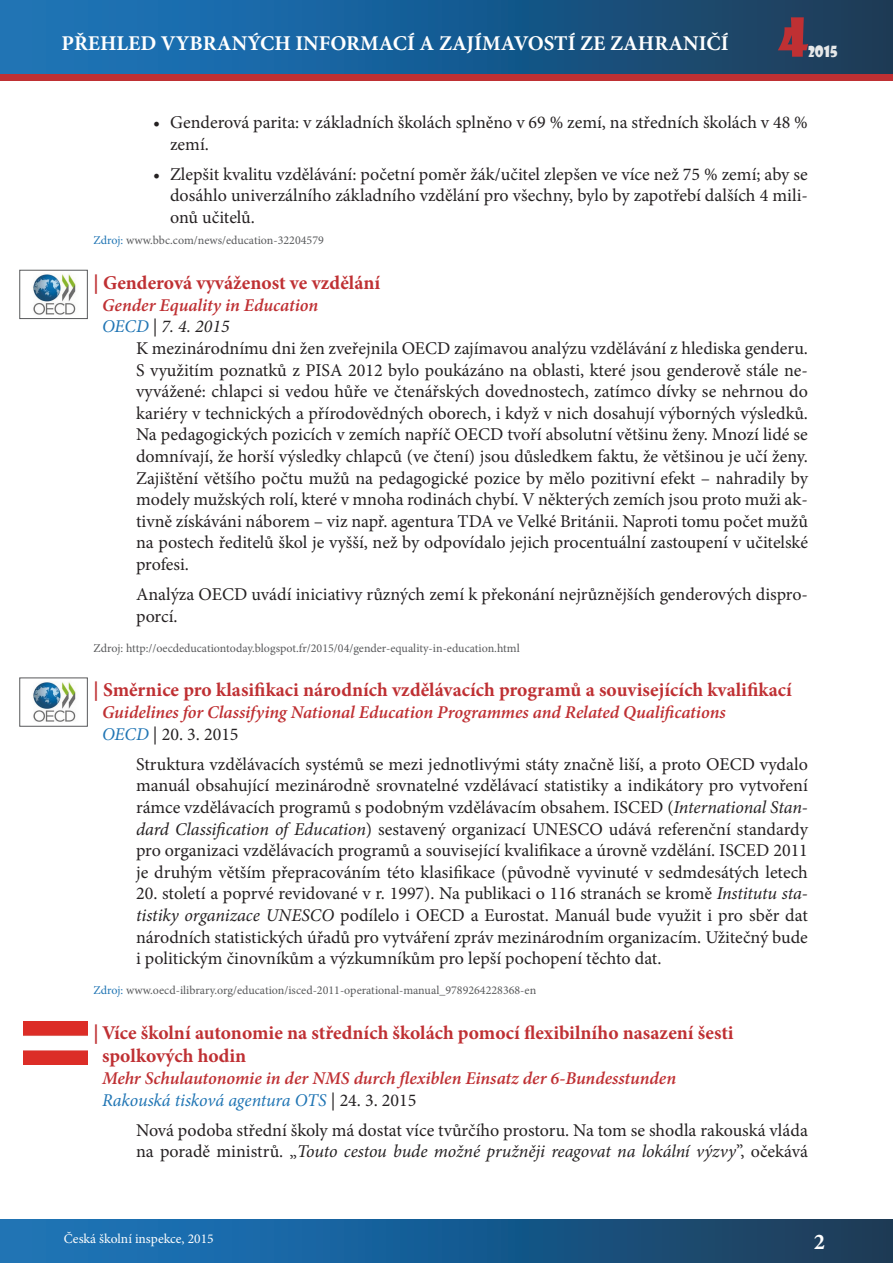
<style>
.page{position:relative;width:893px;height:1263px;background:#fff}
.page>*{position:absolute;margin:0;border:0;box-sizing:border-box;transform-origin:0 0}
.t1{font:52.5px "Showcard Gothic";color:#bf3033}
.t2{font:700 22.5px "Minion Pro";color:#fff}
.t3{font:700 21px "Minion Pro";color:#fff}
.t4{font:700 19.5px/23.4px "Minion Pro";color:#bf3033}
.TEXT_odsazený_o_10{font:18px/21.6px "Minion Pro";color:#252122;text-align:justify}
.odsazení_o_2{font:italic 600 18px "Minion Pro";letter-spacing:-.005em;color:#bf3033}
.odsazení_o_2-2{font:italic 18px "Minion Pro";letter-spacing:-.01em;color:#2075b4}
.odsazení_o_2-3{font:18px "Minion Pro";color:#252122}
.odsazení_o_2-4{font:italic 18px "Minion Pro";color:#252122}
.t5{font:15px "Showcard Gothic";color:#e6e8e9}
.t6{font:13.5px "Minion Pro";color:#fff}
.t7{font:12px "Minion Pro";color:#595a5c}
.s1{color:#2075b4}
.s2{font-style:italic;color:#2075b4}
.s3{font-style:italic}
.s4{font-style:normal;color:#252122}
</style>
<div class="page">
<div style="left:0;top:0;width:893px;height:74px;background:linear-gradient(to right,#1a79c2,#1a3c59)"></div>
<div style="left:0;top:1219px;width:893px;height:44px;background:linear-gradient(to right,#1a79c2,#1a3c59)"></div>
<div style="left:0;top:74px;width:893px;height:7px;background:#bf3033"></div>
<img style="left:32px;top:274px;width:44px;height:41px">
<div style="left:20px;top:270px;width:68px;height:49px;border:1px solid #595a5c"></div>
<img style="left:32px;top:681px;width:44px;height:41px">
<img style="left:23px;top:1021px;width:65px;height:43px">
<p class="t3" style="left:62px;top:29px;width:668px">PŘEHLED VYBRANÝCH INFORMACÍ A ZAJÍMAVOSTÍ ZE ZAHRANIČÍ</p>
<h1 class="t1" style="left:778px;top:2px;width:31px">4</h1>
<p class="t5" style="left:808px;top:41px;width:31px">2015</p>
<p class="TEXT_odsazený_o_10" style="left:170px;top:111px;width:639px;text-indent:-17px">• Genderová parita: v základních školách splněno v 69 % zemí, na středních školách v 48 % zemí.</p>
<p class="TEXT_odsazený_o_10" style="left:170px;top:163px;width:639px;text-indent:-17px">• Zlepšit kvalitu vzdělávání: početní poměr žák/učitel zlepšen ve více než 75 % zemí; aby se dosáhlo univerzálního základního vzdělání pro všechny, bylo by zapotřebí dalších 4 mili&shy;onů učitelů.</p>
<p class="t7" style="left:94px;top:233px;width:232px"><span class="s1">Zdroj:</span> www.bbc.com/news/education-32204579</p>
<p class="t4" style="left:94px;top:271px;width:288px">| Genderová vyváženost ve vzdělání</p>
<p class="odsazení_o_2" style="left:102px;top:292px;width:218px">Gender Equality in Education</p>
<p class="odsazení_o_2-4" style="left:102px;top:314px;width:129px"><span class="s1">OECD</span> | 7. 4. 2015</p>
<p class="TEXT_odsazený_o_10" style="left:136px;top:337px;width:673px">K mezinárodnímu dni žen zveřejnila OECD zajímavou analýzu vzdělávání z hlediska genderu.<br>S využitím poznatků z PISA 2012 bylo poukázáno na oblasti, které jsou genderově stále ne&shy;vyvážené: chlapci si vedou hůře ve čtenářských dovednostech, zatímco dívky se nehrnou do kariéry v technických a přírodovědných oborech, i když v nich dosahují výborných výsledků.<br>Na pedagogických pozicích v zemích napříč OECD tvoří absolutní většinu ženy. Mnozí lidé se domnívají, že horší výsledky chlapců (ve čtení) jsou důsledkem faktu, že většinou je učí ženy.<br>Zajištění většího počtu mužů na pedagogické pozice by mělo pozitivní efekt – nahradily by modely mužských rolí, které v mnoha rodinách chybí. V některých zemích jsou proto muži ak&shy;tivně získáváni náborem – viz např. agentura TDA ve Velké Británii. Naproti tomu počet mužů na postech ředitelů škol je vyšší, než by odpovídalo jejich procentuální zastoupení v učitelské profesi.</p>
<p class="TEXT_odsazený_o_10" style="left:136px;top:583px;width:673px">Analýza OECD uvádí iniciativy různých zemí k překonání nejrůznějších genderových dispro&shy;porcí.</p>
<p class="t7" style="left:94px;top:640px;width:428px">Zdroj: http://oecdeducationtoday.blogspot.fr/2015/04/gender-equality-in-education.html</p>
<p class="t4" style="left:94px;top:678px;width:700px">| Směrnice pro klasifikaci národních vzdělávacích programů a souvisejících kvalifikací</p>
<p class="odsazení_o_2" style="left:102px;top:700px;width:625px">Guidelines for Classifying National Education Programmes and Related Qualifications</p>
<p class="odsazení_o_2-3" style="left:102px;top:722px;width:138px"><span class="s2">OECD</span> | 20. 3. 2015</p>
<p class="TEXT_odsazený_o_10" style="left:136px;top:753px;width:673px">Struktura vzdělávacích systémů se mezi jednotlivými státy značně liší, a proto OECD vydalo manuál obsahující mezinárodně srovnatelné vzdělávací statistiky a indikátory pro vytvoření rámce vzdělávacích programů s podobným vzdělávacím obsahem. ISCED (<span class="s3">International Stan&shy;dard Classification of Education</span>) sestavený organizací UNESCO udává referenční standardy pro organizaci vzdělávacích programů a související kvalifikace a úrovně vzdělání. ISCED 2011 je druhým větším přepracováním této klasifikace (původně vyvinuté v sedmdesátých letech</p>
<p class="TEXT_odsazený_o_10" style="left:136px;top:883px;width:673px">20. století a poprvé revidované v r. 1997). Na publikaci o 116 stranách se kromě <span class="s3">Institutu sta&shy;tistiky organizace UNESCO</span> podílelo i OECD a Eurostat. Manuál bude využit i pro sběr dat národních statistických úřadů pro vytváření zpráv mezinárodním organizacím. Užitečný bude i politickým činovníkům a výzkumníkům pro lepší pochopení těchto dat.</p>
<p class="t7" style="left:94px;top:982px;width:444px"><span class="s1">Zdroj:</span> www.oecd-ilibrary.org/education/isced-2011-operational-manual_9789264228368-en</p>
<p class="t4" style="left:102px;top:1021px;width:633px;text-indent:-9px">| Více školní autonomie na středních školách pomocí flexibilního nasazení šesti spolkových hodin</p>
<p class="odsazení_o_2" style="left:102px;top:1065px;width:576px">Mehr Schulautonomie in der NMS durch flexiblen Einsatz der 6-Bundesstunden</p>
<p class="odsazení_o_2-2" style="left:102px;top:1087px;width:316px">Rakouská tisková agentura OTS <span class="s4">| 24. 3. 2015</span></p>
<p class="TEXT_odsazený_o_10" style="left:136px;top:1119px;width:673px">Nová podoba střední školy má dostat více tvůrčího prostoru. Na tom se shodla rakouská vláda na poradě ministrů. „<span class="s3">Touto cestou bude možné pružněji reagovat na lokální výzvy</span>”, očekává</p>
<p class="t6" style="left:64px;top:1229px;width:151px">Česká školní inspekce, 2015</p>
<p class="t2" style="left:814px;top:1226px;width:13px">2</p>
</div>
